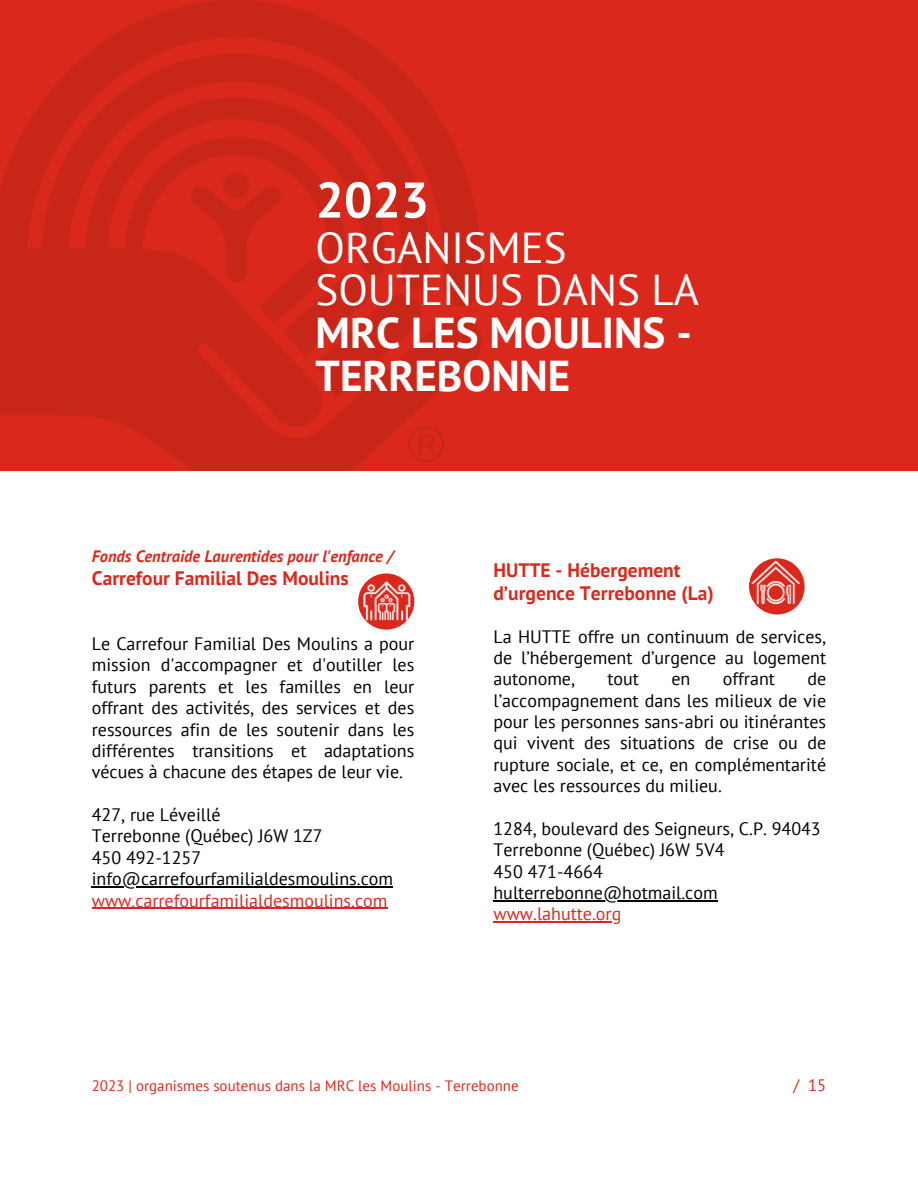
<style>
.page{position:relative;width:918px;height:1188px;background:#fff}
.page>*{position:absolute;margin:0;border:0;box-sizing:border-box;transform-origin:0 0}
.t1{font:700 50.1px "PT Sans";color:#fff}
.t2{font:43.05px/42.8px "PT Sans";color:#fff}
.t3{font:700 19.5px/22.5px "PT Sans";color:#da291c}
.t4{font:18px/21.3px "PT Sans";color:#000;text-align:justify}
.t5{font:18px "PT Sans";color:#da291c}
.t6{font:italic 700 16.5px "PT Sans";color:#da291c}
.t7{font:16.5px "PT Sans";color:#da291c}
.t8{font:15px "PT Sans";color:#da291c}
.s1{font-weight:700}
.s2{color:#da291c}
</style>
<div class="page">
<div style="left:0;top:0;width:918px;height:471px;background:linear-gradient(to right,#cc271a,#dd291c)"></div>
<hr style="left:92px;top:886px;width:301px;height:1px;background:#000">
<hr style="left:92px;top:908px;width:295px;height:1px;background:#da291c">
<img style="left:358px;top:573px;width:57px;height:57px">
<hr style="left:493px;top:900px;width:225px;height:1px;background:#000">
<hr style="left:493px;top:922px;width:128px;height:1px;background:#da291c">
<img style="left:749px;top:558px;width:56px;height:57px">
<h4 class="t1" style="left:316px;top:167px;width:115px">2023</h4>
<h4 class="t2" style="left:316px;top:225px;width:385px">ORGANISMES<br>SOUTENUS DANS LA<br><span class="s1">MRC LES MOULINS -<br>TERREBONNE</span></h4>
<h3 class="t6" style="left:92px;top:546px;width:303px">Fonds Centraide Laurentides pour l'enfance /</h3>
<h3 class="t3" style="left:92px;top:566px;width:259px">Carrefour Familial Des Moulins</h3>
<h3 class="t4" style="left:92px;top:633px;width:324px">Le Carrefour Familial Des Moulins a pour mission d'accompagner et d'outiller les futurs parents et les familles en leur offrant des activités, des services et des ressources afin de les soutenir dans les différentes transitions et adaptations vécues à chacune des étapes de leur vie.</h3>
<p class="t4" style="left:92px;top:804px;width:232px;text-align:left">427, rue Léveillé<br>Terrebonne (Québec) J6W 1Z7<br>450 492-1257</p>
<p class="t4" style="left:92px;top:868px;width:303px">info@carrefourfamilialdesmoulins.com <span class="s2">www.carrefourfamilialdesmoulins.com</span></p>
<p class="t3" style="left:493px;top:559px;width:222px">HUTTE - Hébergement d’urgence Terrebonne (La)</p>
<h2 class="t4" style="left:493px;top:625px;width:334px">La HUTTE offre un continuum de services, de l’hébergement d’urgence au logement autonome,</h2>
<h2 class="t4" style="left:608px;top:668px;width:33px">tout</h2>
<h2 class="t4" style="left:671px;top:668px;width:20px">en</h2>
<h2 class="t4" style="left:723px;top:668px;width:54px">offrant</h2>
<h2 class="t4" style="left:493px;top:668px;width:334px;text-indent:314px">de l’accompagnement dans les milieux de vie pour les personnes sans-abri ou itinérantes qui vivent des situations de crise ou de rupture sociale, et ce, en complémentarité avec les ressources du milieu.</h2>
<h3 class="t4" style="left:493px;top:818px;width:329px;text-align:left">1284, boulevard des Seigneurs, C.P. 94043<br>Terrebonne (Québec) J6W 5V4<br>450 471-4664</h3>
<h3 class="t4" style="left:493px;top:882px;width:226px">hulterrebonne@hotmail.com</h3>
<p class="t5" style="left:493px;top:902px;width:129px">www.lahutte.org</p>
<p class="t8" style="left:92px;top:1076px;width:428px">2023 | organismes soutenus dans la MRC les Moulins - Terrebonne</p>
<h1 class="t7" style="left:794px;top:1075px;width:34px">/ 15</h1>
</div>
